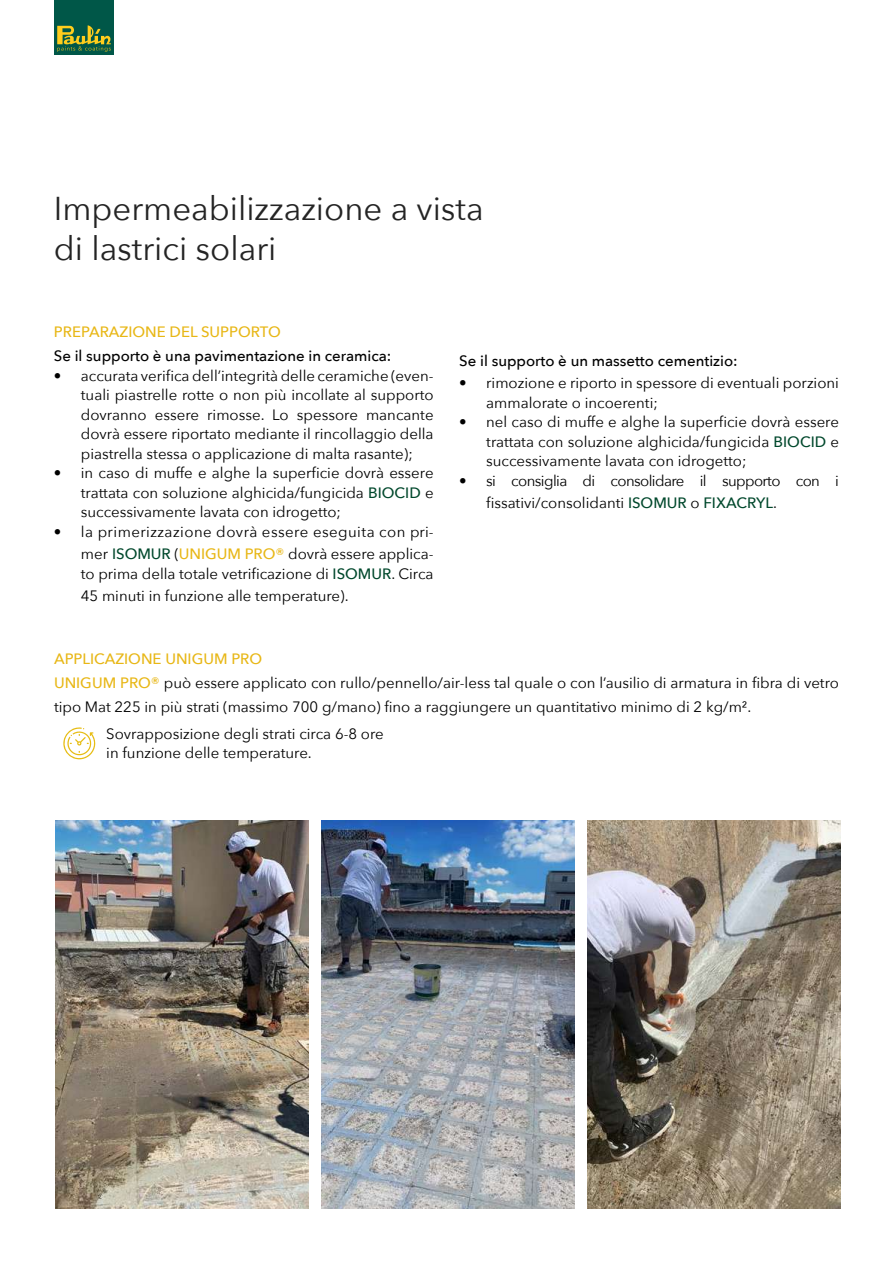
<style>
.page{position:relative;width:893px;height:1263px;background:#fff}
.page>*{position:absolute;margin:0;border:0;box-sizing:border-box;transform-origin:0 0}
.t1{font:33px/39.6px "Avenir Next";color:#242424}
.t2{font:15px/19.5px "Avenir Next";color:#000}
.t3{font:15px/22.5px "Avenir Next";letter-spacing:.03em;color:#000;text-align:right}
.t4{font:15px/22.5px "Avenir Next";letter-spacing:-.04em;color:#000}
.t5{font:500 15px "Avenir Next";color:#000}
.t6{font:500 15px "Avenir Next";color:#e8b716}
.s1{font-weight:500;color:#00482c}
.s2{font-weight:500;color:#e8b716}
</style>
<div class="page">
<div style="left:54px;top:0;width:60px;height:54px;background:#005748"></div>
<svg style="left:57px;top:25px;width:54px;height:27px"></svg>
<img style="left:55px;top:821px;width:254px;height:388px">
<img style="left:322px;top:821px;width:253px;height:388px">
<img style="left:587px;top:821px;width:253px;height:387px">
<svg style="left:63px;top:727px;width:33px;height:32px"></svg>
<h1 class="t1" style="left:54px;top:187px;width:431px">Impermeabilizzazione a vista di lastrici solari</h1>
<p class="t6" style="left:54px;top:319px;width:228px">PREPARAZIONE DEL SUPPORTO</p>
<p class="t5" style="left:54px;top:343px;width:339px">Se il supporto è una pavimentazione in ceramica:</p>
<p class="t2" style="left:81px;top:365px;width:354px;text-align:justify;text-indent:-27px">• accurata verifica dell’integrità delle ceramiche (even&shy;tuali piastrelle rotte o non più incollate al supporto dovranno essere rimosse. Lo spessore mancante dovrà essere riportato mediante il rincollaggio della piastrella stessa o applicazione di malta rasante);</p>
<p class="t2" style="left:81px;top:462px;width:354px;text-align:justify;text-indent:-27px">• in caso di muffe e alghe la superficie dovrà essere trattata con soluzione alghicida/fungicida <span class="s1">BIOCID</span> e successivamente lavata con idrogetto;</p>
<p class="t3" style="left:54px;top:519px;width:381px">• la primerizzazione dovrà essere eseguita con pri&shy;mer <span class="s1">ISOMUR</span> (<span class="s2">UNIGUM PRO®</span> dovrà essere applica-</p>
<p class="t2" style="left:81px;top:561px;width:354px;line-height:22.5px">to prima della totale vetrificazione di <span class="s1">ISOMUR</span>. Circa<br>45 minuti in funzione alle temperature).</p>
<p class="t5" style="left:459px;top:348px;width:280px">Se il supporto è un massetto cementizio:</p>
<p class="t2" style="left:486px;top:373px;width:354px;text-indent:-27px">• rimozione e riporto in spessore di eventuali porzioni ammalorate o incoerenti;</p>
<p class="t2" style="left:486px;top:412px;width:354px;text-align:justify;text-indent:-27px">• nel caso di muffe e alghe la superficie dovrà essere trattata con soluzione alghicida/fungicida <span class="s1">BIOCID</span> e successivamente lavata con idrogetto;</p>
<p class="t4" style="left:486px;top:469px;width:354px;text-indent:-27px">• si consiglia di consolidare il supporto con i fissativi/consolidanti <span class="s1">ISOMUR</span> o <span class="s1">FIXACRYL</span>.</p>
<p class="t2" style="left:54px;top:646px;width:786px;line-height:24px"><span class="s2">APPLICAZIONE UNIGUM PRO<br>UNIGUM PRO®</span> può essere applicato con rullo/pennello/air-less tal quale o con l’ausilio di armatura in fibra di vetro tipo Mat 225 in più strati (massimo 700 g/mano) fino a raggiungere un quantitativo minimo di 2 kg/m².</p>
<p class="t2" style="left:106px;top:723px;width:279px">Sovrapposizione degli strati circa 6-8 ore in funzione delle temperature.</p>
</div>
